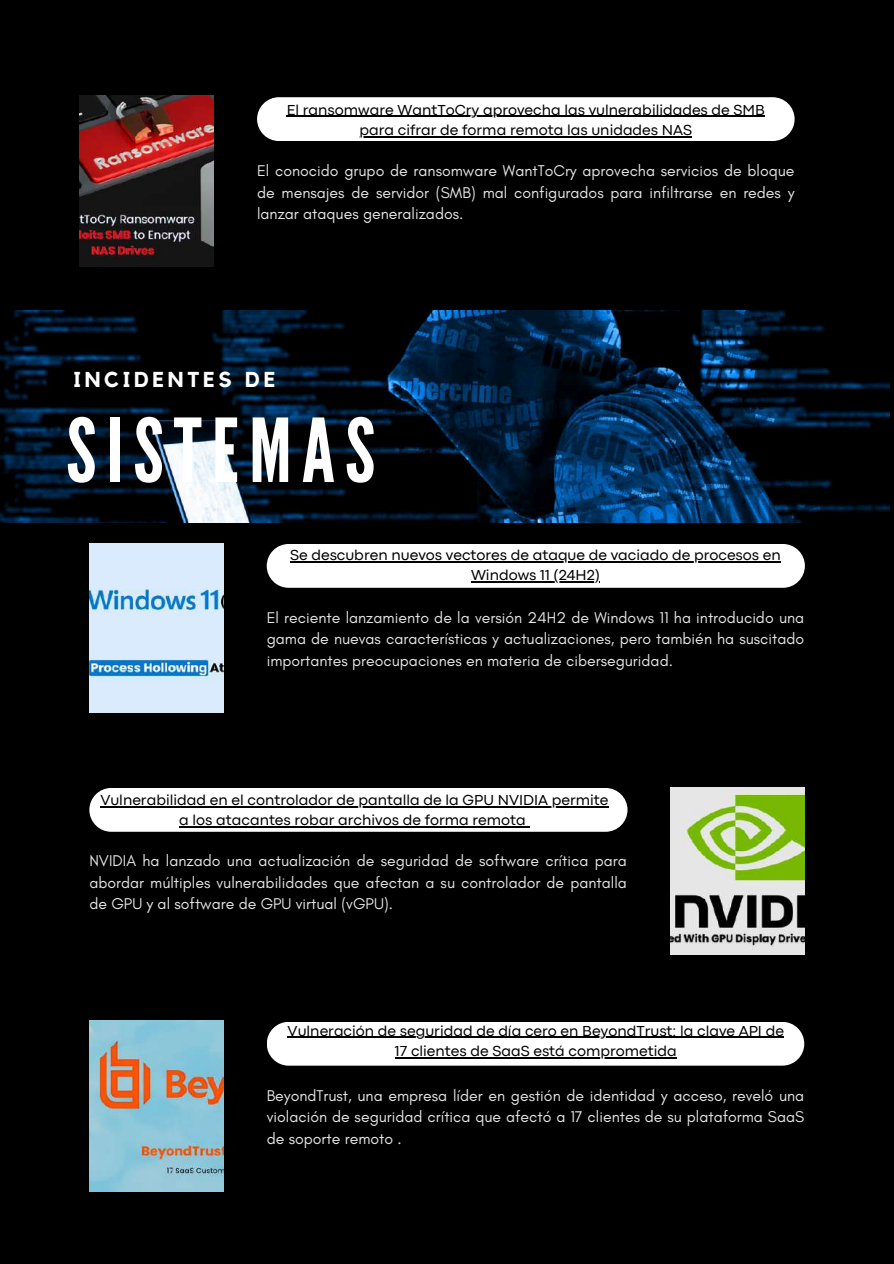
<style>
.page{position:relative;width:894px;height:1264px;background:#fff}
.page>*{position:absolute;margin:0;border:0;box-sizing:border-box;transform-origin:0 0}
.t1{font:87.75px "League Gothic";letter-spacing:.115em;color:#fff}
.t2{font:700 21.45px "Kollektif";letter-spacing:.175em;color:#fff}
.t3{font:15.9px/21.5px "Glacial Indifference";color:#e6e6e6;text-align:justify}
.t4{font:15.15px/20.2px "Codec Pro";color:#000;text-align:center}
</style>
<div class="page">
<div style="left:0;top:0;width:893px;height:1263px;background:#000"></div>
<img style="left:0;top:311px;width:889px;height:211px">
<img style="left:89px;top:544px;width:134px;height:168px">
<img style="left:89px;top:1020px;width:134px;height:171px">
<img style="left:670px;top:788px;width:134px;height:166px">
<div style="left:267px;top:544px;width:537px;height:44px;background:#fff;border-radius:22px"></div>
<div style="left:89px;top:788px;width:538px;height:43px;background:#fff;border-radius:22px"></div>
<div style="left:267px;top:1021px;width:537px;height:44px;background:#fff;border-radius:22px"></div>
<img style="left:80px;top:95px;width:134px;height:171px">
<div style="left:257px;top:97px;width:537px;height:44px;background:#fff;border-radius:22px"></div>
<hr style="left:290px;top:561px;width:490px;height:1px;background:#000">
<hr style="left:471px;top:581px;width:128px;height:1px;background:#000">
<hr style="left:100px;top:806px;width:508px;height:1px;background:#000">
<hr style="left:179px;top:826px;width:346px;height:1px;background:#000">
<hr style="left:287px;top:1036px;width:496px;height:1px;background:#000">
<hr style="left:395px;top:1057px;width:281px;height:1px;background:#000">
<hr style="left:287px;top:116px;width:477px;height:1px;background:#000">
<hr style="left:359px;top:136px;width:333px;height:1px;background:#000">
<p class="t4" style="left:287px;top:101px;width:479px">El ransomware WantToCry aprovecha las vulnerabilidades de SMB para cifrar de forma remota las unidades NAS</p>
<p class="t3" style="left:257px;top:160px;width:539px">El conocido grupo de ransomware WantToCry aprovecha servicios de bloque de mensajes de servidor (SMB) mal configurados para infiltrarse en redes y lanzar ataques generalizados.</p>
<h2 class="t2" style="left:73px;top:369px;width:203px">INCIDENTES DE</h2>
<h1 class="t1" style="left:66px;top:400px;width:310px">SISTEMAS</h1>
<p class="t4" style="left:290px;top:546px;width:492px">Se descubren nuevos vectores de ataque de vaciado de procesos en<br>Windows 11 (24H2)</p>
<p class="t3" style="left:267px;top:606px;width:539px">El reciente lanzamiento de la versión 24H2 de Windows 11 ha introducido una gama de nuevas características y actualizaciones, pero también ha suscitado importantes preocupaciones en materia de ciberseguridad.</p>
<p class="t4" style="left:100px;top:791px;width:509px">Vulnerabilidad en el controlador de pantalla de la GPU NVIDIA permite a los atacantes robar archivos de forma remota</p>
<p class="t3" style="left:89px;top:850px;width:539px">NVIDIA ha lanzado una actualización de seguridad de software crítica para abordar múltiples vulnerabilidades que afectan a su controlador de pantalla de GPU y al software de GPU virtual (vGPU).</p>
<p class="t4" style="left:287px;top:1021px;width:497px">Vulneración de seguridad de día cero en BeyondTrust: la clave API de<br>17 clientes de SaaS está comprometida</p>
<p class="t3" style="left:267px;top:1084px;width:539px">BeyondTrust, una empresa líder en gestión de identidad y acceso, reveló una violación de seguridad crítica que afectó a 17 clientes de su plataforma SaaS de soporte remoto .</p>
</div>
